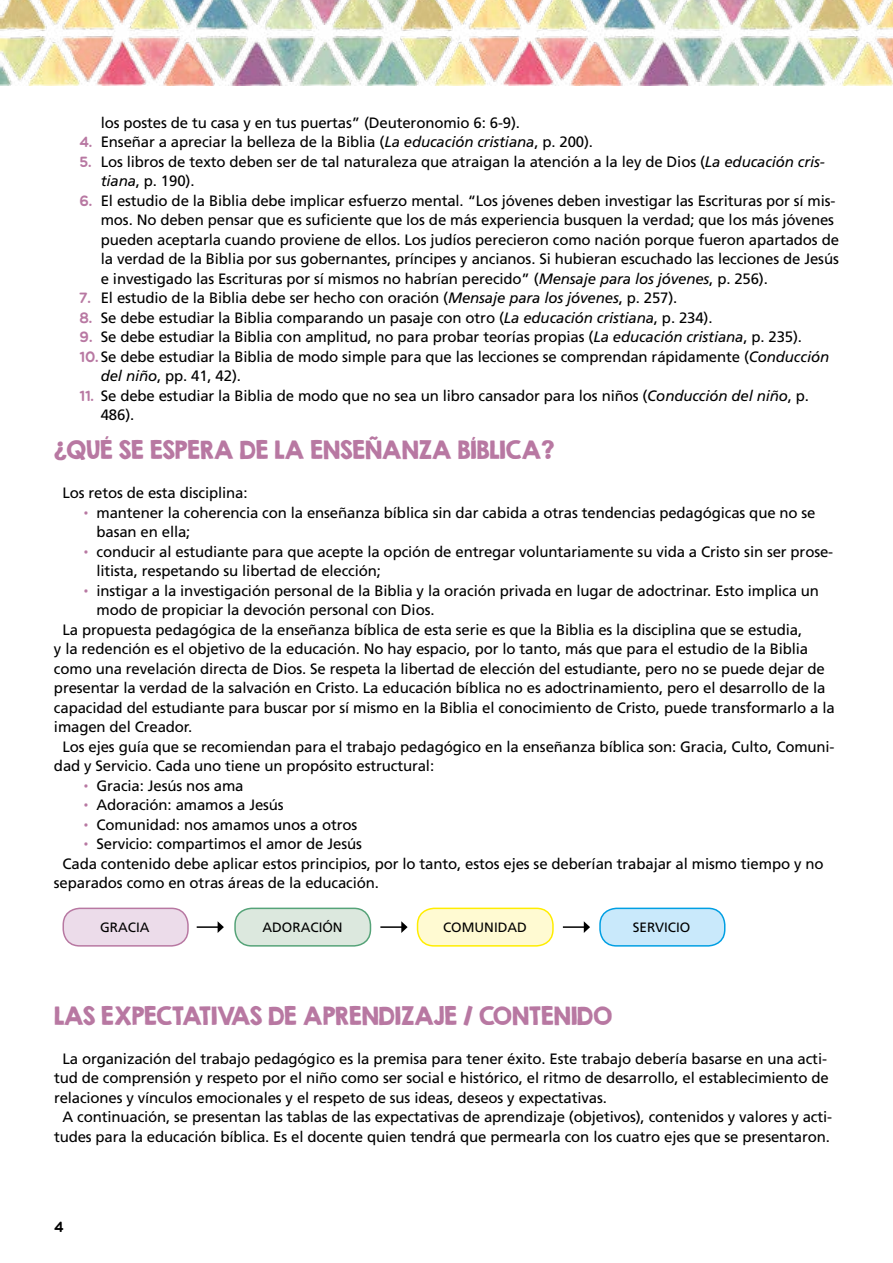
<style>
.page{position:relative;width:893px;height:1263px;background:#fff}
.page>*{position:absolute;margin:0;border:0;box-sizing:border-box;transform-origin:0 0}
.t1{font:22.5px "KG Second Chances Solid";letter-spacing:-.01em;color:#b878a2}
.t2{font:15px/19.5px "Frutiger LT Std";letter-spacing:-.01em;color:#000}
.t3{font:15px "Multicolore";color:#000}
.t4{font:13.5px "Frutiger LT Std";color:#000}
.s1{font-family:"Multicolore";color:#b878a2}
.s2{font-style:italic}
</style>
<div class="page">
<img style="left:0;top:0;width:893px;height:85px">
<div style="left:63px;top:908px;width:125px;height:38px;background:#ecdcea;border-radius:16px"></div>
<div style="left:63px;top:908px;width:126px;height:39px;border:2px solid #b878a2;border-radius:16px"></div>
<div style="left:235px;top:908px;width:135px;height:38px;background:#dce8de;border-radius:16px"></div>
<div style="left:234px;top:908px;width:137px;height:39px;border:2px solid #55a378;border-radius:16px"></div>
<div style="left:418px;top:908px;width:135px;height:38px;background:#fffad2;border-radius:16px"></div>
<div style="left:417px;top:908px;width:137px;height:39px;border:2px solid #ffed00;border-radius:16px"></div>
<div style="left:600px;top:908px;width:125px;height:38px;background:#c9e9fb;border-radius:16px"></div>
<div style="left:599px;top:908px;width:126px;height:39px;border:2px solid #009fe3;border-radius:16px"></div>
<hr style="left:197px;top:926px;width:21px;height:2px;background:#000">
<svg style="left:218px;top:921px;width:6px;height:12px"></svg>
<hr style="left:380px;top:926px;width:22px;height:2px;background:#000">
<svg style="left:401px;top:921px;width:7px;height:12px"></svg>
<hr style="left:563px;top:926px;width:21px;height:2px;background:#000">
<svg style="left:584px;top:921px;width:6px;height:12px"></svg>
<p class="t2" style="left:101px;top:113px;width:421px">los postes de tu casa y en tus puertas” (Deuteronomio 6: 6-9).</p>
<p class="t2" style="left:80px;top:132px;width:515px"><span class="s1">4.</span> Enseñar a apreciar la belleza de la Biblia (<span class="s2">La educación cristiana</span>, p. 200).</p>
<p class="t2" style="left:101px;top:152px;width:726px;text-indent:-21px"><span class="s1">5.</span> Los libros de texto deben ser de tal naturaleza que atraigan la atención a la ley de Dios (<span class="s2">La educación cris&shy;tiana</span>, p. 190).</p>
<p class="t2" style="left:101px;top:191px;width:740px;text-indent:-21px"><span class="s1">6.</span> El estudio de la Biblia debe implicar esfuerzo mental. “Los jóvenes deben investigar las Escrituras por sí mis&shy;mos. No deben pensar que es suficiente que los de más experiencia busquen la verdad; que los más jóvenes pueden aceptarla cuando proviene de ellos. Los judíos perecieron como nación porque fueron apartados de la verdad de la Biblia por sus gobernantes, príncipes y ancianos. Si hubieran escuchado las lecciones de Jesús e investigado las Escrituras por sí mismos no habrían perecido” (<span class="s2">Mensaje para los jóvenes</span>, p. 256).</p>
<p class="t2" style="left:80px;top:288px;width:599px"><span class="s1">7.</span> El estudio de la Biblia debe ser hecho con oración (<span class="s2">Mensaje para los jóvenes</span>, p. 257).</p>
<p class="t2" style="left:80px;top:308px;width:635px"><span class="s1">8.</span> Se debe estudiar la Biblia comparando un pasaje con otro (<span class="s2">La educación cristiana</span>, p. 234).</p>
<p class="t2" style="left:80px;top:327px;width:724px"><span class="s1">9.</span> Se debe estudiar la Biblia con amplitud, no para probar teorías propias (<span class="s2">La educación cristiana</span>, p. 235).</p>
<p class="t2" style="left:101px;top:347px;width:730px;text-indent:-21px"><span class="s1">10.</span> Se debe estudiar la Biblia de modo simple para que las lecciones se comprendan rápidamente (<span class="s2">Conducción del niño</span>, pp. 41, 42).</p>
<p class="t2" style="left:101px;top:386px;width:710px;text-indent:-21px"><span class="s1">11.</span> Se debe estudiar la Biblia de modo que no sea un libro cansador para los niños (<span class="s2">Conducción del niño</span>, p.<br>486).</p>
<h1 class="t1" style="left:54px;top:435px;width:502px">¿QUÉ SE ESPERA DE LA ENSEÑANZA BÍBLICA?</h1>
<p class="t2" style="left:63px;top:483px;width:187px">Los retos de esta disciplina:</p>
<p class="t2" style="left:97px;top:503px;width:721px;text-indent:-13px"><span class="s1">•</span> mantener la coherencia con la enseñanza bíblica sin dar cabida a otras tendencias pedagógicas que no se basan en ella;</p>
<p class="t2" style="left:97px;top:542px;width:738px;text-indent:-13px"><span class="s1">•</span> conducir al estudiante para que acepte la opción de entregar voluntariamente su vida a Cristo sin ser prose&shy;litista, respetando su libertad de elección;</p>
<p class="t2" style="left:84px;top:581px;width:737px"><span class="s1">•</span> instigar a la investigación personal de la Biblia y la oración privada en lugar de adoctrinar. Esto implica un</p>
<p class="t2" style="left:97px;top:600px;width:339px">modo de propiciar la devoción personal con Dios.</p>
<p class="t2" style="left:62px;top:620px;width:741px">La propuesta pedagógica de la enseñanza bíblica de esta serie es que la Biblia es la disciplina que se estudia,</p>
<p class="t2" style="left:54px;top:639px;width:756px">y la redención es el objetivo de la educación. No hay espacio, por lo tanto, más que para el estudio de la Biblia</p>
<p class="t2" style="left:54px;top:659px;width:772px">como una revelación directa de Dios. Se respeta la libertad de elección del estudiante, pero no se puede dejar de</p>
<p class="t2" style="left:54px;top:678px;width:773px">presentar la verdad de la salvación en Cristo. La educación bíblica no es adoctrinamiento, pero el desarrollo de la</p>
<p class="t2" style="left:54px;top:698px;width:782px">capacidad del estudiante para buscar por sí mismo en la Biblia el conocimiento de Cristo, puede transformarlo a la</p>
<p class="t2" style="left:54px;top:717px;width:140px">imagen del Creador.</p>
<p class="t2" style="left:62px;top:737px;width:774px">Los ejes guía que se recomiendan para el trabajo pedagógico en la enseñanza bíblica son: Gracia, Culto, Comuni-</p>
<p class="t2" style="left:54px;top:756px;width:382px">dad y Servicio. Cada uno tiene un propósito estructural:</p>
<p class="t2" style="left:84px;top:776px;width:161px"><span class="s1">•</span> Gracia: Jesús nos ama</p>
<p class="t2" style="left:84px;top:795px;width:202px"><span class="s1">•</span> Adoración: amamos a Jesús</p>
<p class="t2" style="left:84px;top:815px;width:275px"><span class="s1">•</span> Comunidad: nos amamos unos a otros</p>
<p class="t2" style="left:84px;top:834px;width:280px"><span class="s1">•</span> Servicio: compartimos el amor de Jesús</p>
<p class="t2" style="left:62px;top:854px;width:763px">Cada contenido debe aplicar estos principios, por lo tanto, estos ejes se deberían trabajar al mismo tiempo y no</p>
<p class="t2" style="left:54px;top:873px;width:327px">separados como en otras áreas de la educación.</p>
<p class="t4" style="left:100px;top:919px;width:51px">GRACIA</p>
<p class="t4" style="left:262px;top:919px;width:82px">ADORACIÓN</p>
<p class="t4" style="left:443px;top:919px;width:85px">COMUNIDAD</p>
<p class="t4" style="left:633px;top:919px;width:59px">SERVICIO</p>
<h1 class="t1" style="left:54px;top:1001px;width:560px">LAS EXPECTATIVAS DE APRENDIZAJE / CONTENIDO</h1>
<p class="t2" style="left:63px;top:1049px;width:766px">La organización del trabajo pedagógico es la premisa para tener éxito. Este trabajo debería basarse en una acti-</p>
<p class="t2" style="left:54px;top:1068px;width:776px">tud de comprensión y respeto por el niño como ser social e histórico, el ritmo de desarrollo, el establecimiento de</p>
<p class="t2" style="left:54px;top:1088px;width:554px">relaciones y vínculos emocionales y el respeto de sus ideas, deseos y expectativas.</p>
<p class="t2" style="left:63px;top:1107px;width:771px">A continuación, se presentan las tablas de las expectativas de aprendizaje (objetivos), contenidos y valores y acti-</p>
<p class="t2" style="left:54px;top:1127px;width:777px">tudes para la educación bíblica. Es el docente quien tendrá que permearla con los cuatro ejes que se presentaron.</p>
<p class="t3" style="left:54px;top:1217px;width:11px">4</p>
</div>
